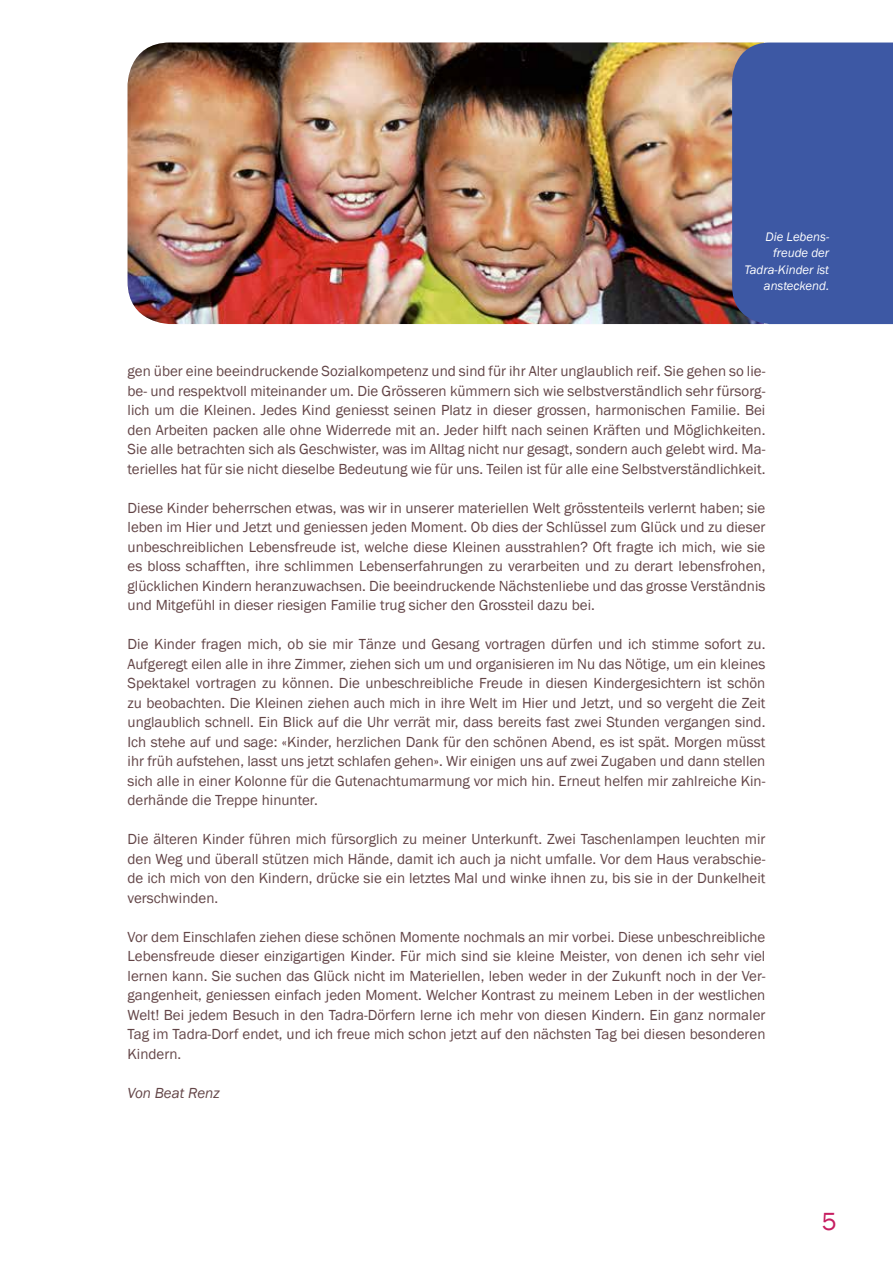
<style>
.page{position:relative;width:893px;height:1263px;background:#fff}
.page>*{position:absolute;margin:0;border:0;box-sizing:border-box;transform-origin:0 0}
.t1{font:25.5px "Franklin Gothic";color:#c61d60}
.t2{font:15px/19.5px "Franklin Gothic";color:#634547;text-align:justify}
.t3{font:italic 15px "Franklin Gothic";color:#634547}
.t4{font:italic 12.75px/16.5px "Franklin Gothic";color:#fff;text-align:right}
</style>
<div class="page">
<img style="left:128px;top:43px;width:604px;height:281px">
<div style="left:732px;top:43px;width:161px;height:281px;background:#3d58a4"></div>
<p class="t4" style="left:744px;top:228px;width:86px">Die Lebens&shy;freude der<br>Tadra-Kinder ist ansteckend.</p>
<p class="t2" style="left:128px;top:362px;width:639px">gen über eine beeindruckende Sozialkompetenz und sind für ihr Alter unglaublich reif. Sie gehen so lie&shy;be- und respektvoll miteinander um. Die Grösseren kümmern sich wie selbstverständlich sehr fürsorg&shy;lich um die Kleinen. Jedes Kind geniesst seinen Platz in dieser grossen, harmonischen Familie. Bei den Arbeiten packen alle ohne Widerrede mit an. Jeder hilft nach seinen Kräften und Möglichkeiten.<br>Sie alle betrachten sich als Geschwister, was im Alltag nicht nur gesagt, sondern auch gelebt wird. Ma&shy;terielles hat für sie nicht dieselbe Bedeutung wie für uns. Teilen ist für alle eine Selbstverständlichkeit.</p>
<p class="t2" style="left:128px;top:498px;width:639px">Diese Kinder beherrschen etwas, was wir in unserer materiellen Welt grösstenteils verlernt haben; sie leben im Hier und Jetzt und geniessen jeden Moment. Ob dies der Schlüssel zum Glück und zu dieser unbeschreiblichen Lebensfreude ist, welche diese Kleinen ausstrahlen? Oft fragte ich mich, wie sie es bloss schafften, ihre schlimmen Lebenserfahrungen zu verarbeiten und zu derart lebensfrohen, glücklichen Kindern heranzuwachsen. Die beeindruckende Nächstenliebe und das grosse Verständnis und Mitgefühl in dieser riesigen Familie trug sicher den Grossteil dazu bei.</p>
<p class="t2" style="left:128px;top:635px;width:639px">Die Kinder fragen mich, ob sie mir Tänze und Gesang vortragen dürfen und ich stimme sofort zu.<br>Aufgeregt eilen alle in ihre Zimmer, ziehen sich um und organisieren im Nu das Nötige, um ein kleines Spektakel vortragen zu können. Die unbeschreibliche Freude in diesen Kindergesichtern ist schön zu beobachten. Die Kleinen ziehen auch mich in ihre Welt im Hier und Jetzt, und so vergeht die Zeit unglaublich schnell. Ein Blick auf die Uhr verrät mir, dass bereits fast zwei Stunden vergangen sind.<br>Ich stehe auf und sage: «Kinder, herzlichen Dank für den schönen Abend, es ist spät. Morgen müsst ihr früh aufstehen, lasst uns jetzt schlafen gehen». Wir einigen uns auf zwei Zugaben und dann stellen sich alle in einer Kolonne für die Gutenachtumarmung vor mich hin. Erneut helfen mir zahlreiche Kin&shy;derhände die Treppe hinunter.</p>
<p class="t2" style="left:128px;top:830px;width:639px">Die älteren Kinder führen mich fürsorglich zu meiner Unterkunft. Zwei Taschenlampen leuchten mir den Weg und überall stützen mich Hände, damit ich auch ja nicht umfalle. Vor dem Haus verabschie&shy;de ich mich von den Kindern, drücke sie ein letztes Mal und winke ihnen zu, bis sie in der Dunkelheit verschwinden.</p>
<p class="t2" style="left:128px;top:927px;width:639px">Vor dem Einschlafen ziehen diese schönen Momente nochmals an mir vorbei. Diese unbeschreibliche Lebensfreude dieser einzigartigen Kinder. Für mich sind sie kleine Meister, von denen ich sehr viel lernen kann. Sie suchen das Glück nicht im Materiellen, leben weder in der Zukunft noch in der Ver&shy;gangenheit, geniessen einfach jeden Moment. Welcher Kontrast zu meinem Leben in der westlichen Welt! Bei jedem Besuch in den Tadra-Dörfern lerne ich mehr von diesen Kindern. Ein ganz normaler Tag im Tadra-Dorf endet, und ich freue mich schon jetzt auf den nächsten Tag bei diesen besonderen Kindern.</p>
<p class="t3" style="left:128px;top:1083px;width:94px">Von Beat Renz</p>
<h1 class="t1" style="left:822px;top:1205px;width:16px">5</h1>
</div>
